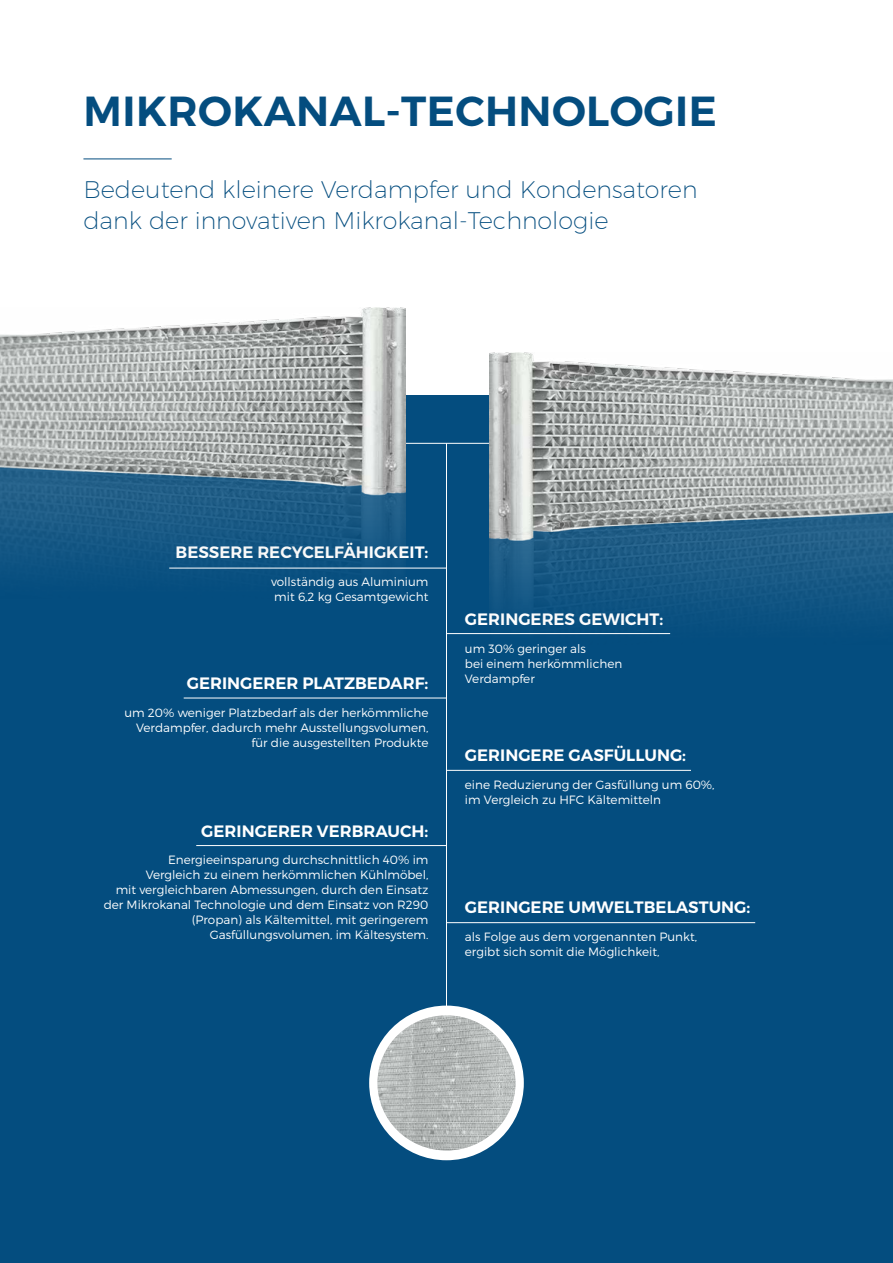
<style>
.page{position:relative;width:893px;height:1263px;background:#fff}
.page>*{position:absolute;margin:0;border:0;box-sizing:border-box;transform-origin:0 0}
.t1{font:600 42px "Montserrat";letter-spacing:.01em;color:#044d7f}
.t2{font:200 24px/31.5px "Montserrat";color:#044d7f}
.t3{font:600 16.5px "Montserrat";color:#fff}
.t4{font:300 12px/15px "Montserrat";color:#fff}
</style>
<div class="page">
<div style="left:0;top:395px;width:893px;height:868px;background:#044d7f"></div>
<hr style="left:83px;top:159px;width:89px;height:1px;background:#044d7f">
<hr style="left:446px;top:443px;width:1px;height:597px;background:#fff">
<hr style="left:380px;top:443px;width:131px;height:1px;background:#fff">
<img style="left:0;top:307px;width:405px;height:261px">
<img style="left:489px;top:353px;width:404px;height:282px">
<hr style="left:169px;top:568px;width:277px;height:1px;background:#fff">
<div style="left:369px;top:1005px;width:155px;height:155px;background:#fff;border-radius:50%"></div>
<hr style="left:184px;top:698px;width:262px;height:1px;background:#fff">
<hr style="left:196px;top:845px;width:250px;height:1px;background:#fff">
<hr style="left:446px;top:633px;width:224px;height:1px;background:#fff">
<hr style="left:446px;top:770px;width:245px;height:1px;background:#fff">
<hr style="left:446px;top:922px;width:309px;height:1px;background:#fff">
<img style="left:377px;top:1015px;width:139px;height:135px">
<h1 class="t1" style="left:84px;top:85px;width:635px">MIKROKANAL-TECHNOLOGIE</h1>
<h2 class="t2" style="left:83px;top:173px;width:616px">Bedeutend kleinere Verdampfer und Kondensatoren dank der innovativen Mikrokanal-Technologie</h2>
<h3 class="t3" style="left:176px;top:542px;width:254px">BESSERE RECYCELFÄHIGKEIT:</h3>
<p class="t4" style="left:271px;top:574px;width:159px">vollständig aus Aluminium mit 6,2 kg Gesamtgewicht</p>
<h3 class="t3" style="left:465px;top:609px;width:200px">GERINGERES GEWICHT:</h3>
<p class="t4" style="left:465px;top:641px;width:159px">um 30% geringer als<br>bei einem herkömmlichen</p>
<h3 class="t3" style="left:187px;top:673px;width:243px">GERINGERER PLATZBEDARF:</h3>
<p class="t4" style="left:465px;top:671px;width:71px">Verdampfer</p>
<p class="t4" style="left:124px;top:705px;width:305px;text-align:right">um 20% weniger Platzbedarf als der herkömmliche<br>Verdampfer, dadurch mehr Ausstellungsvolumen, für die ausgestellten Produkte</p>
<h3 class="t3" style="left:465px;top:745px;width:223px">GERINGERE GASFÜLLUNG:</h3>
<p class="t4" style="left:465px;top:777px;width:251px">eine Reduzierung der Gasfüllung um 60%, im Vergleich zu HFC Kältemitteln</p>
<h3 class="t3" style="left:201px;top:820px;width:229px">GERINGERER VERBRAUCH:</h3>
<p class="t4" style="left:104px;top:852px;width:326px;text-align:right">Energieeinsparung durchschnittlich 40% im<br>Vergleich zu einem herkömmlichen Kühlmöbel,<br>mit vergleichbaren Abmessungen, durch den Einsatz der Mikrokanal Technologie und dem Einsatz von R290 (Propan) als Kältemittel, mit geringerem Gasfüllungsvolumen, im Kältesystem.</p>
<h3 class="t3" style="left:465px;top:897px;width:287px">GERINGERE UMWELTBELASTUNG:</h3>
<p class="t4" style="left:465px;top:929px;width:234px">als Folge aus dem vorgenannten Punkt, ergibt sich somit die Möglichkeit,</p>
</div>
